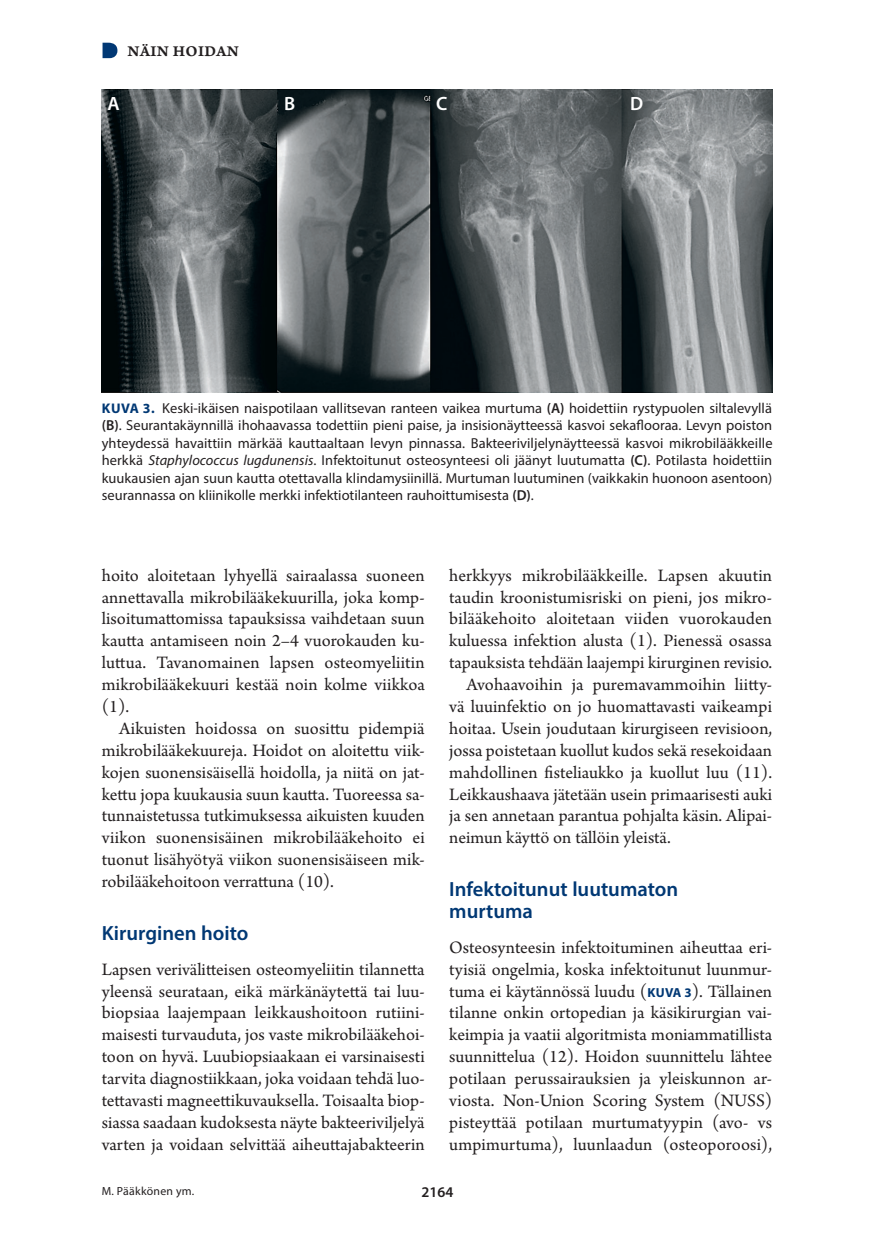
<style>
.page{position:relative;width:874px;height:1241px;background:#fff}
.page>*{position:absolute;margin:0;border:0;box-sizing:border-box;transform-origin:0 0}
.v1{font:600 20.65px/21.9px "Myriad Pro";color:#013874}
.kt{font:600 19.25px "Myriad Pro";color:#fff}
.l_ei_sis{font:18.38px/21.9px "Arno Pro";color:#231f20;text-align:justify}
.vinj{font:15.75px "Arno Pro Smbd Caption";letter-spacing:.02em;color:#231f20}
.t1{font:600 14.88px "Myriad Pro";color:#231f20}
.kt-2{font:14.35px/17.5px "Myriad Pro";color:#231f20;text-align:justify}
.Ala{font:11.9px "Myriad Pro";letter-spacing:.02em;color:#231f20}
.s1{font-weight:700;font-size:14px;color:#013874}
.s2{font-weight:600}
.s3{font-style:italic}
.s4{font-family:"Myriad Pro";font-weight:700;font-size:13.12px;color:#013874}
</style>
<div class="page">
<svg style="left:102px;top:43px;width:15px;height:15px"></svg>
<img style="left:102px;top:89px;width:669px;height:303px">
<p class="vinj" style="left:127px;top:41px;width:113px">NÄIN HOIDAN</p>
<p class="kt" style="left:107px;top:91px;width:14px">A</p>
<p class="kt" style="left:284px;top:91px;width:13px">B</p>
<p class="kt" style="left:436px;top:91px;width:13px">C</p>
<p class="kt" style="left:629px;top:91px;width:15px">D</p>
<p class="kt-2" style="left:102px;top:399px;width:672px"><span class="s1">KUVA 3.</span> Keski-ikäisen naispotilaan vallitsevan ranteen vaikea murtuma <span class="s2">(A)</span> hoidettiin rystypuolen siltalevyllä <span class="s2">(B)</span>. Seurantakäynnillä ihohaavassa todettiin pieni paise, ja insisionäytteessä kasvoi sekaflooraa. Levyn poiston yhteydessä havaittiin märkää kauttaaltaan levyn pinnassa. Bakteeriviljelynäytteessä kasvoi mikrobilääkkeille herkkä <span class="s3">Staphylococcus lugdunensis</span>. Infektoitunut osteosynteesi oli jäänyt luutumatta <span class="s2">(C)</span>. Potilasta hoidettiin kuukausien ajan suun kautta otettavalla klindamysiinillä. Murtuman luutuminen (vaikkakin huonoon asentoon) seurannassa on kliinikolle merkki infektiotilanteen rauhoittumisesta <span class="s2">(D)</span>.</p>
<p class="l_ei_sis" style="left:102px;top:565px;width:324px">hoito aloitetaan lyhyellä sairaalassa suoneen annettavalla mikrobilääkekuurilla, joka komp&shy;lisoitumattomissa tapauksissa vaihdetaan suun kautta antamiseen noin 2–4 vuorokauden ku&shy;luttua. Tavanomainen lapsen osteomyeliitin mikrobilääkekuuri kestää noin kolme viikkoa (1).</p>
<p class="l_ei_sis" style="left:102px;top:718px;width:324px;text-indent:17px">Aikuisten hoidossa on suosittu pidempiä mikrobilääkekuureja. Hoidot on aloitettu viik&shy;kojen suonensisäisellä hoidolla, ja niitä on jat&shy;kettu jopa kuukausia suun kautta. Tuoreessa sa&shy;tunnaistetussa tutkimuksessa aikuisten kuuden viikon suonensisäinen mikrobilääkehoito ei tuonut lisähyötyä viikon suonensisäiseen mik&shy;robilääkehoitoon verrattuna (10).</p>
<p class="v1" style="left:102px;top:921px;width:148px">Kirurginen hoito</p>
<p class="l_ei_sis" style="left:102px;top:959px;width:324px">Lapsen verivälitteisen osteomyeliitin tilannetta yleensä seurataan, eikä märkänäytettä tai luu&shy;biopsiaa laajempaan leikkaushoitoon rutiini&shy;maisesti turvauduta, jos vaste mikrobilääkehoi&shy;toon on hyvä. Luubiopsiaakaan ei varsinaisesti tarvita diagnostiikkaan, joka voidaan tehdä luo&shy;tettavasti magneettikuvauksella. Toisaalta biop&shy;siassa saadaan kudoksesta näyte bakteeriviljelyä varten ja voidaan selvittää aiheuttajabakteerin</p>
<p class="l_ei_sis" style="left:449px;top:565px;width:324px">herkkyys mikrobilääkkeille. Lapsen akuutin taudin kroonistumisriski on pieni, jos mikro&shy;bilääkehoito aloitetaan viiden vuorokauden kuluessa infektion alusta (1). Pienessä osassa tapauksista tehdään laajempi kirurginen revisio.</p>
<p class="l_ei_sis" style="left:449px;top:674px;width:324px;text-indent:17px">Avohaavoihin ja puremavammoihin liitty&shy;vä luuinfektio on jo huomattavasti vaikeampi hoitaa. Usein joudutaan kirurgiseen revisioon, jossa poistetaan kuollut kudos sekä resekoidaan mahdollinen fisteliaukko ja kuollut luu (11).<br>Leikkaushaava jätetään usein primaarisesti auki ja sen annetaan parantua pohjalta käsin. Alipai&shy;neimun käyttö on tällöin yleistä.</p>
<p class="v1" style="left:449px;top:877px;width:230px">Infektoitunut luutumaton murtuma</p>
<p class="l_ei_sis" style="left:449px;top:937px;width:324px">Osteosynteesin infektoituminen aiheuttaa eri&shy;tyisiä ongelmia, koska infektoitunut luunmur&shy;tuma ei käytännössä luudu (<span class="s4">KUVA 3</span>). Tällainen tilanne onkin ortopedian ja käsikirurgian vai&shy;keimpia ja vaatii algoritmista moniammatillista suunnittelua (12). Hoidon suunnittelu lähtee potilaan perussairauksien ja yleiskunnon ar&shy;viosta. Non-Union Scoring System (NUSS) pisteyttää potilaan murtumatyypin (avo- vs umpimurtuma), luunlaadun (osteoporoosi),</p>
<p class="Ala" style="left:102px;top:1183px;width:94px">M. Pääkkönen ym.</p>
<p class="t1" style="left:421px;top:1182px;width:33px">2164</p>
</div>
